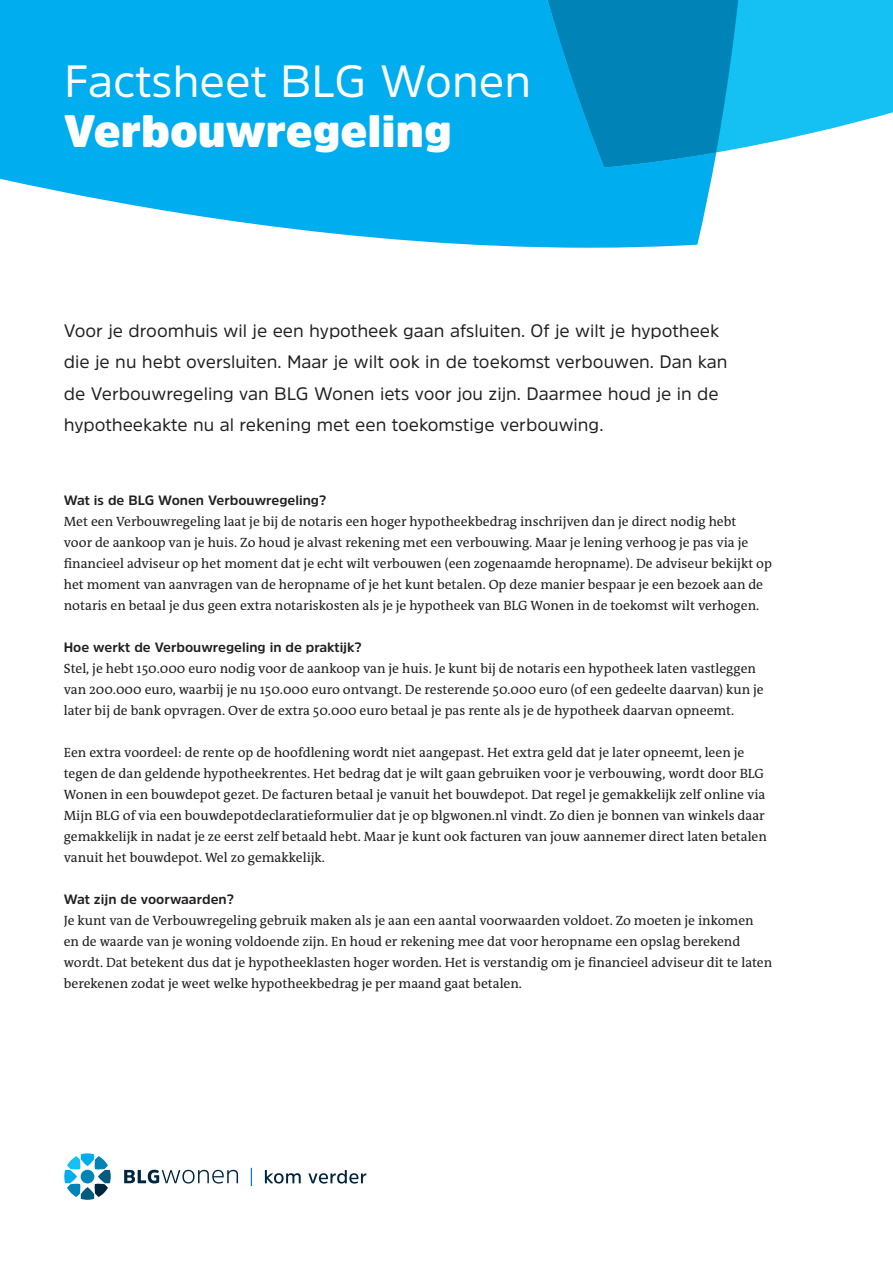
<style>
.page{position:relative;width:893px;height:1263px;background:#fff}
.page>*{position:absolute;margin:0;border:0;box-sizing:border-box;transform-origin:0 0}
.t1{font:45px "Amsi Pro";color:#fff}
.t2{font:900 45px "Amsi Pro";color:#fff}
.t3{font:18px/31.5px "Amsi Pro";color:#231f20}
.t4{font:13.5px/21px "The Antiqua B W5 Plain";color:#231f20}
.t5{font:700 13.5px "Amsi Pro";color:#231f20}
</style>
<div class="page">
<svg style="left:775px;top:0;width:118px;height:142px;background:#2cc6f3"></svg>
<svg style="left:0;top:0;width:714px;height:248px;background:#1cb7f0"></svg>
<svg style="left:461px;top:0;width:314px;height:167px;background:#089dd4"></svg>
<svg style="left:124px;top:1170px;width:114px;height:13px"></svg>
<svg style="left:64px;top:1153px;width:47px;height:47px"></svg>
<svg style="left:265px;top:1170px;width:36px;height:13px"></svg>
<svg style="left:308px;top:1170px;width:58px;height:13px"></svg>
<svg style="left:251px;top:1168px;width:1px;height:18px"></svg>
<h1 class="t1" style="left:64px;top:51px;width:469px">Factsheet BLG Wonen</h1>
<h1 class="t2" style="left:64px;top:100px;width:389px">Verbouwregeling</h1>
<p class="t3" style="left:64px;top:314px;width:665px">Voor je droomhuis wil je een hypotheek gaan afsluiten. Of je wilt je hypotheek die je nu hebt oversluiten. Maar je wilt ook in de toekomst verbouwen. Dan kan de Verbouwregeling van BLG Wonen iets voor jou zijn. Daarmee houd je in de hypotheekakte nu al rekening met een toekomstige verbouwing.</p>
<p class="t5" style="left:64px;top:491px;width:264px">Wat is de BLG Wonen Verbouwregeling?</p>
<p class="t4" style="left:64px;top:511px;width:674px">Met een Verbouwregeling laat je bij de notaris een hoger hypotheekbedrag inschrijven dan je direct nodig hebt</p>
<p class="t4" style="left:64px;top:532px;width:686px">voor de aankoop van je huis. Zo houd je alvast rekening met een verbouwing. Maar je lening verhoog je pas via je</p>
<p class="t4" style="left:72px;top:553px;width:701px">nancieel adviseur op het moment dat je echt wilt verbouwen (een zogenaamde heropname). De adviseur bekijkt op</p>
<p class="t4" style="left:64px;top:574px;width:701px">het moment van aanvragen van de heropname of je het kunt betalen. Op deze manier bespaar je een bezoek aan de</p>
<p class="t4" style="left:64px;top:595px;width:697px">notaris en betaal je dus geen extra notariskosten als je je hypotheek van BLG Wonen in de toekomst wilt verhogen.</p>
<p class="t5" style="left:64px;top:638px;width:300px">Hoe werkt de Verbouwregeling in de praktijk?</p>
<p class="t4" style="left:64px;top:658px;width:702px">Stel, je hebt 150.000 euro nodig voor de aankoop van je huis. Je kunt bij de notaris een hypotheek laten vastleggen van 200.000 euro, waarbij je nu 150.000 euro ontvangt. De resterende 50.000 euro (of een gedeelte daarvan) kun je later bij de bank opvragen. Over de extra 50.000 euro betaal je pas rente als je de hypotheek daarvan opneemt.</p>
<p class="t4" style="left:64px;top:742px;width:705px">Een extra voordeel: de rente op de hoofdlening wordt niet aangepast. Het extra geld dat je later opneemt, leen je tegen de dan geldende hypotheekrentes. Het bedrag dat je wilt gaan gebruiken voor je verbouwing, wordt door BLG Wonen in een bouwdepot gezet. De facturen betaal je vanuit het bouwdepot. Dat regel je gemakkelijk zelf online via Mijn BLG of via een bouwdepotdeclaratieformulier dat je op blgwonen.nl vindt. Zo dien je bonnen van winkels daar gemakkelijk in nadat je ze eerst zelf betaald hebt. Maar je kunt ook facturen van jouw aannemer direct laten betalen vanuit het bouwdepot. Wel zo gemakkelijk.</p>
<p class="t5" style="left:64px;top:890px;width:172px">Wat zijn de voorwaarden?</p>
<p class="t4" style="left:64px;top:910px;width:710px">Je kunt van de Verbouwregeling gebruik maken als je aan een aantal voorwaarden voldoet. Zo moeten je inkomen en de waarde van je woning voldoende zijn. En houd er rekening mee dat voor heropname een opslag berekend wordt. Dat betekent dus dat je hypotheeklasten hoger worden. Het is verstandig om je nancieel adviseur dit te laten berekenen zodat je weet welke hypotheekbedrag je per maand gaat betalen.</p>
</div>
